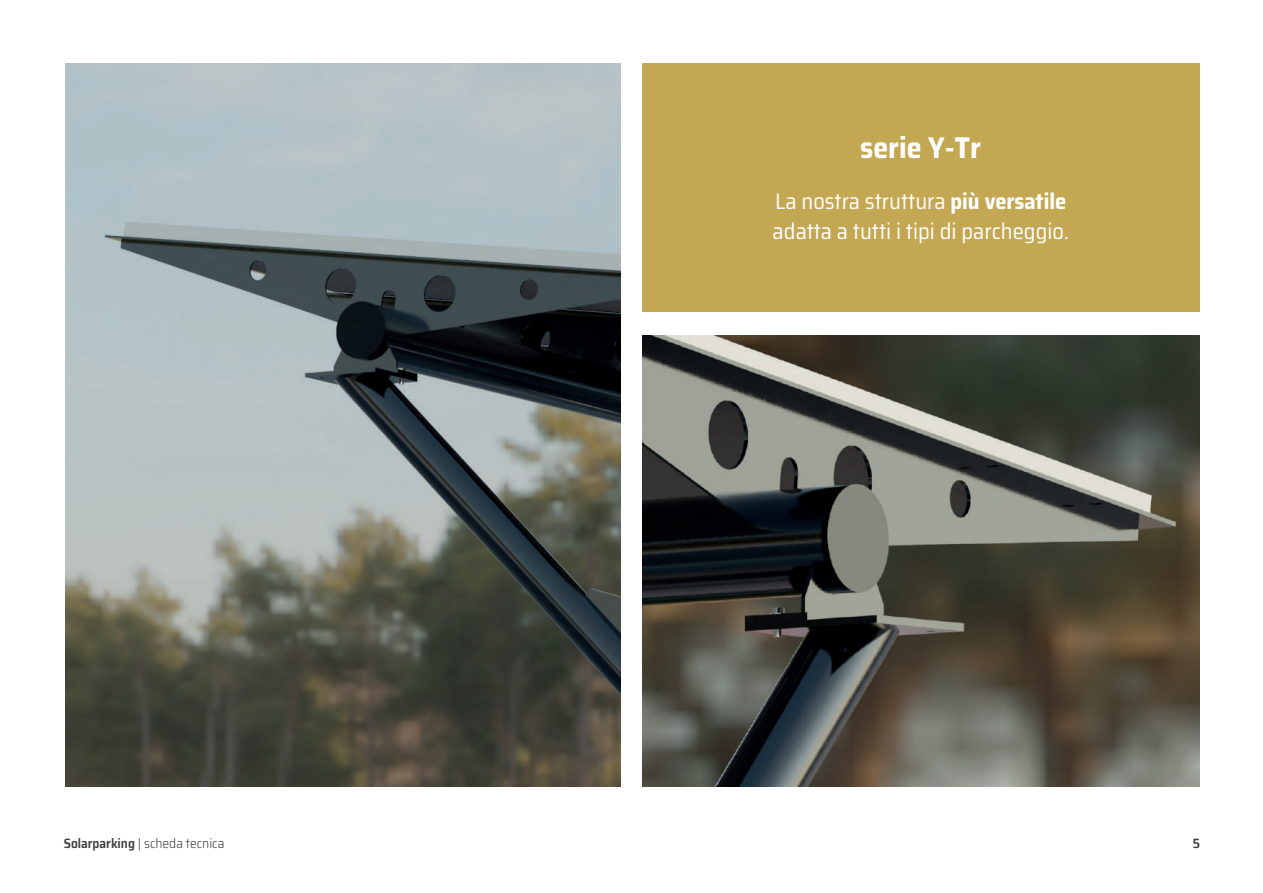
<style>
.page{position:relative;width:1263px;height:893px;background:#fff}
.page>*{position:absolute;margin:0;border:0;box-sizing:border-box;transform-origin:0 0}
.t1{font:700 semi-condensed 30px "Saira";color:#fff}
.t2{font:semi-condensed 22.5px/30px "Saira";color:#fff}
.t3{font:300 semi-condensed 13.5px "Saira";color:#3e3e3f}
.t4{font:600 semi-condensed 13.5px "Saira";color:#3e3e3f}
.s1{font-weight:700}
.s2{font-weight:600}
</style>
<div class="page">
<img style="left:65px;top:64px;width:556px;height:722px">
<div style="left:642px;top:64px;width:557px;height:248px;background:#c3a753"></div>
<img style="left:642px;top:335px;width:557px;height:452px">
<h1 class="t1" style="left:860px;top:125px;width:122px">serie Y-Tr</h1>
<p class="t2" style="left:773px;top:186px;width:298px">La nostra struttura <span class="s1">più versatile </span>adatta a tutti i tipi di parcheggio.</p>
<p class="t3" style="left:64px;top:833px;width:162px"><span class="s2">Solarparking</span> | scheda tecnica</p>
<p class="t4" style="left:1193px;top:833px;width:9px">5</p>
</div>
